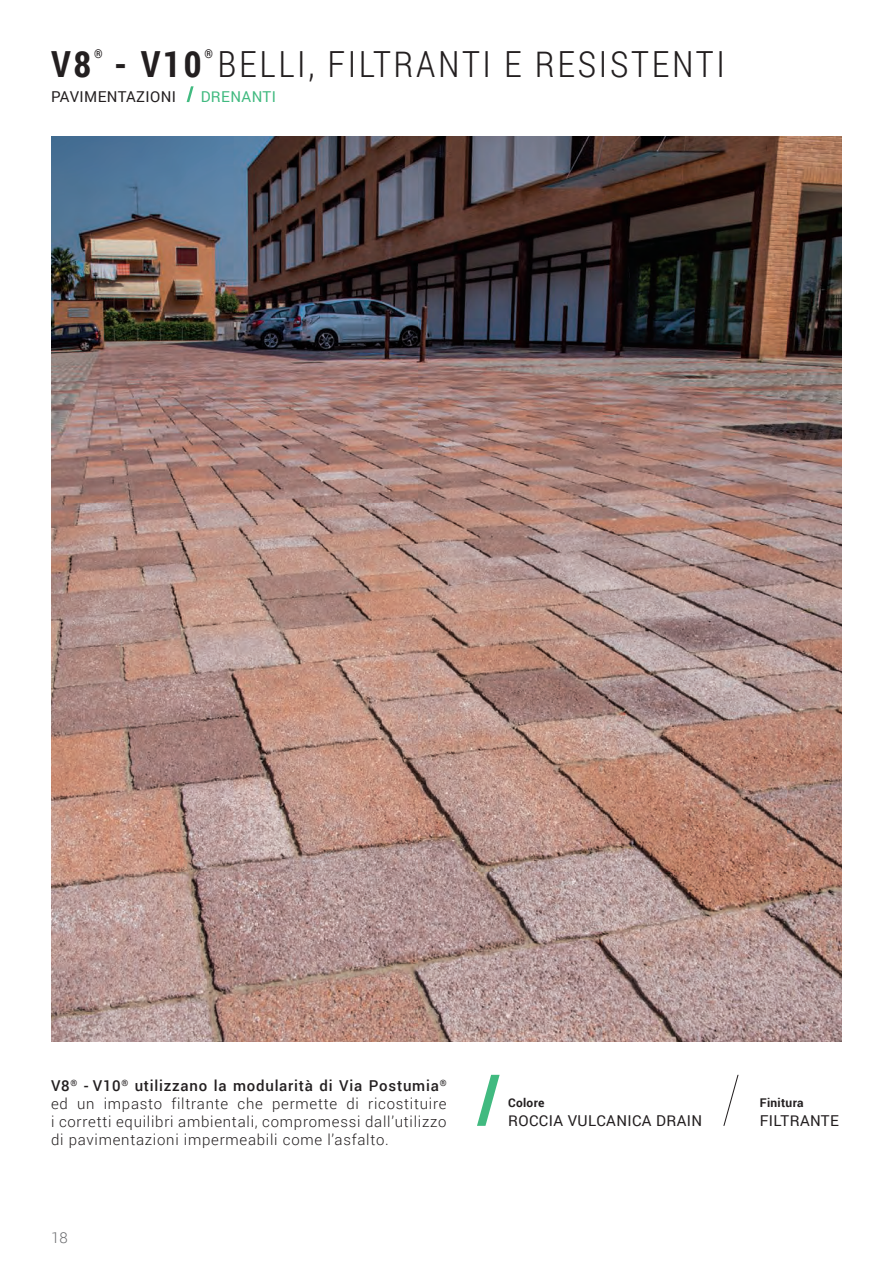
<style>
.page{position:relative;width:893px;height:1263px;background:#fff}
.page>*{position:absolute;margin:0;border:0;box-sizing:border-box;transform-origin:0 0}
.t1{font:300 36px "Roboto Condensed";letter-spacing:.075em;color:#231f20}
.t2{font:700 36px "Roboto Condensed";color:#231f20}
.t3{font:300 15px/18px "Roboto";letter-spacing:.05em;color:#231f20;text-align:justify}
.t4{font:15px "Roboto";letter-spacing:.025em;color:#231f20}
.t5{font:15px "Roboto";letter-spacing:.025em;color:#41ba80}
.t6{font:300 15px "Roboto";color:#6c6d70}
.t7{font:700 12.3px "Roboto Condensed";color:#231f20}
.t8{font:700 12px "Roboto";letter-spacing:.025em;color:#231f20}
.s1{font-weight:700}
.s2{font-weight:500}
</style>
<div class="page">
<svg style="left:187px;top:86px;width:7px;height:16px"></svg>
<img style="left:51px;top:136px;width:791px;height:906px">
<svg style="left:477px;top:1075px;width:23px;height:51px"></svg>
<svg style="left:723px;top:1075px;width:16px;height:51px"></svg>
<h1 class="t2" style="left:51px;top:39px;width:42px">V8</h1>
<p class="t7" style="left:94px;top:45px;width:10px">®</p>
<h1 class="t1" style="left:114px;top:39px;width:612px"><span class="s1">- V10</span> BELLI, FILTRANTI E RESISTENTI</h1>
<p class="t7" style="left:204px;top:45px;width:10px">®</p>
<p class="t4" style="left:51px;top:86px;width:127px">PAVIMENTAZIONI</p>
<p class="t5" style="left:201px;top:86px;width:77px">DRENANTI</p>
<p class="t3" style="left:51px;top:1076px;width:397px"><span class="s2">V8</span><sup>®</sup> <span class="s2">- V10</span><sup>®</sup> <span class="s2">utilizzano la modularità di Via Postumia</span><sup>® </sup>ed un impasto filtrante che permette di ricostituire i corretti equilibri ambientali, compromessi dall’utilizzo di pavimentazioni impermeabili come l’asfalto.</p>
<p class="t6" style="left:51px;top:1227px;width:18px">18</p>
<p class="t8" style="left:508px;top:1094px;width:38px">Colore</p>
<p class="t4" style="left:508px;top:1110px;width:195px">ROCCIA VULCANICA DRAIN</p>
<p class="t8" style="left:760px;top:1094px;width:45px">Finitura</p>
<p class="t4" style="left:760px;top:1110px;width:81px">FILTRANTE</p>
</div>
